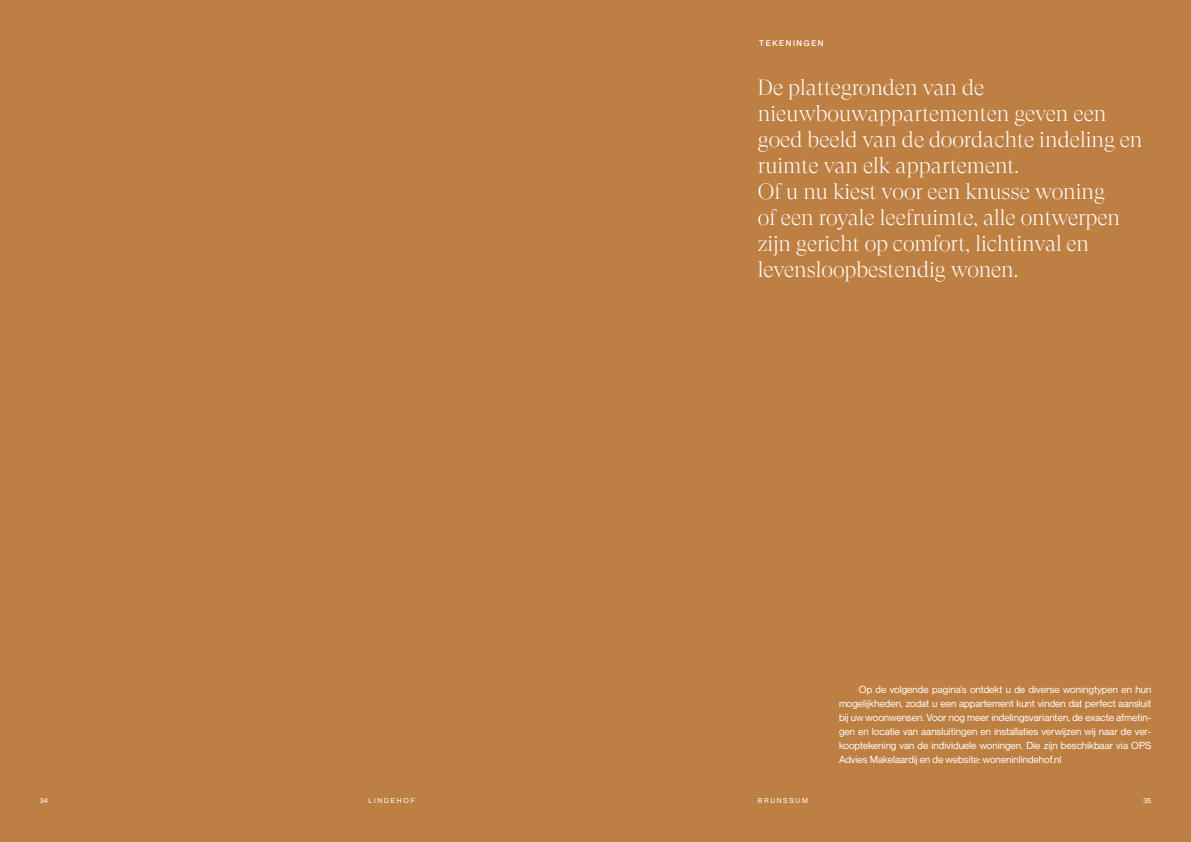
<style>
.page{position:relative;width:1191px;height:842px;background:#be8042}
.page>*{position:absolute;margin:0;border:0;box-sizing:border-box;transform-origin:0 0}
.t1{font:300 22px/26px "GT Super Display";color:#fff}
.t2{font:10px/14px "Neue Montreal";color:#fff;text-align:justify}
.t3{font:500 8px "Neue Montreal";letter-spacing:.2em;color:#fff}
.t4{font:7px "Neue Montreal";letter-spacing:.25em;color:#fff}
</style>
<div class="page">
<p class="t3" style="left:759px;top:39px;width:66px">TEKENINGEN</p>
<p class="t1" style="left:758px;top:75px;width:386px">De plattegronden van de nieuwbouwappartementen geven een goed beeld van de doordachte indeling en ruimte van elk appartement.<br>Of u nu kiest voor een knusse woning<br>of een royale leefruimte, alle ontwerpen zijn gericht op comfort, lichtinval en levensloopbestendig wonen.</p>
<p class="t2" style="left:839px;top:682px;width:314px;text-indent:20px">Op de volgende pagina’s ontdekt u de diverse woningtypen en hun mogelijkheden, zodat u een appartement kunt vinden dat perfect aansluit bij uw woonwensen. Voor nog meer indelingsvarianten, de exacte afmetin&shy;gen en locatie van aansluitingen en installaties verwijzen wij naar de ver&shy;kooptekening van de individuele woningen. Die zijn beschikbaar via OPS Advies Makelaardij en de website: woneninlindehof.nl</p>
<p class="t4" style="left:40px;top:796px;width:9px">34</p>
<p class="t4" style="left:369px;top:796px;width:48px">LINDEHOF</p>
<p class="t4" style="left:758px;top:796px;width:51px">BRUNSSUM</p>
<p class="t4" style="left:1143px;top:796px;width:9px">35</p>
</div>
